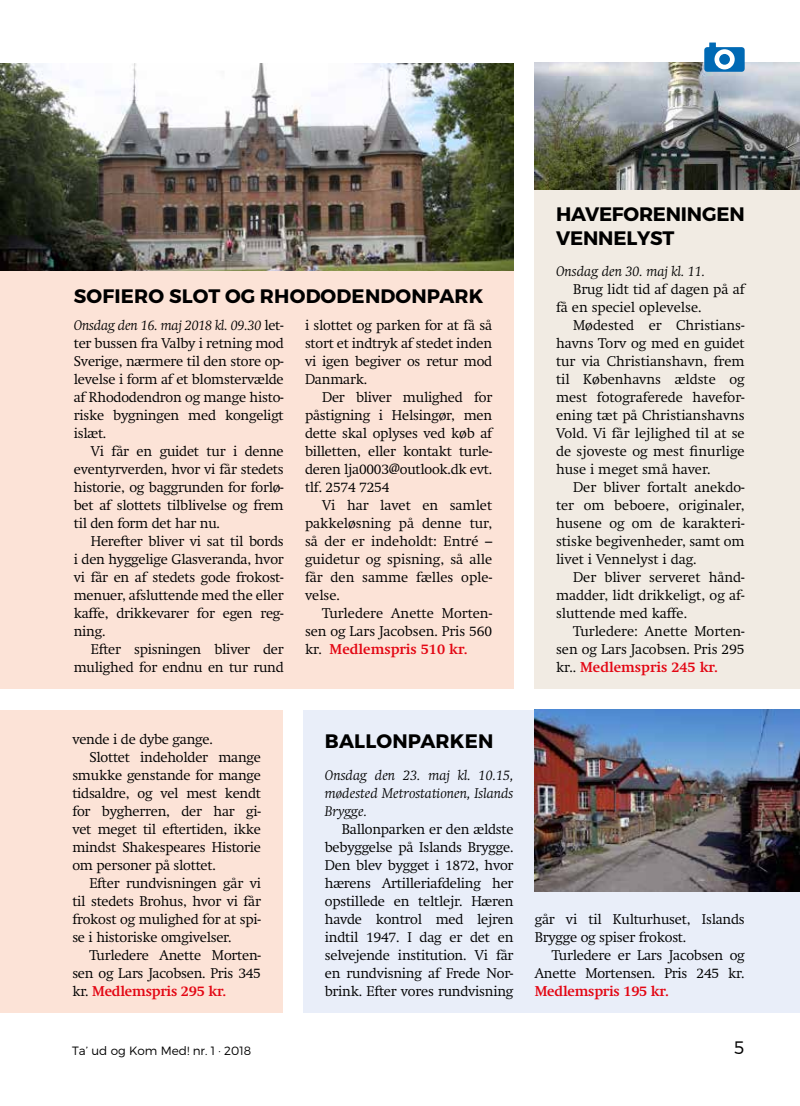
<style>
.page{position:relative;width:800px;height:1106px;background:#fff}
.page>*{position:absolute;margin:0;border:0;box-sizing:border-box;transform-origin:0 0}
.t1{font:700 19.5px "Montserrat";letter-spacing:.01em;color:#000}
.t2{font:700 19.5px/24px "Montserrat";letter-spacing:-.01em;color:#000}
.t3{font:300 18px "Montserrat";color:#000}
.t4{font:300 13.95px/18px "Swift";letter-spacing:-.015em;color:#000;text-align:justify}
.t5{font:italic 300 13.95px/18px "Swift";color:#000;text-align:justify}
.t6{font:700 13.95px "Swift";letter-spacing:-.015em;color:#e30613}
.t7{font:300 12px "Montserrat";color:#000}
.s1{font-style:italic}
.s2{font-weight:700;color:#e30613}
.s3{font-weight:300;color:#000}
</style>
<div class="page">
<div style="left:0;top:64px;width:513px;height:624px;background:#fce3d7"></div>
<div style="left:0;top:710px;width:282px;height:302px;background:#fce3d7"></div>
<div style="left:303px;top:710px;width:496px;height:302px;background:#e9eef9"></div>
<div style="left:534px;top:64px;width:265px;height:624px;background:#f1ebe3"></div>
<img style="left:0;top:64px;width:513px;height:206px">
<img style="left:534px;top:709px;width:265px;height:182px">
<img style="left:534px;top:63px;width:265px;height:126px">
<svg style="left:704px;top:43px;width:40px;height:29px"></svg>
<h1 class="t1" style="left:74px;top:283px;width:411px">SOFIERO SLOT OG RHODODENDONPARK</h1>
<p class="t4" style="left:74px;top:316px;width:211px"><span class="s1">Onsdag den 16. maj 2018 kl. 09.30</span> let&shy;ter bussen fra Valby i retning mod Sverige, nærmere til den store op&shy;levelse i form af et blomstervælde af Rhododendron og mange histo&shy;riske bygningen med kongeligt islæt.</p>
<p class="t4" style="left:74px;top:442px;width:211px;text-indent:17px">Vi får en guidet tur i denne eventyrverden, hvor vi får stedets historie, og baggrunden for forlø&shy;bet af slottets tilblivelse og frem til den form det har nu.</p>
<p class="t4" style="left:74px;top:532px;width:211px;text-indent:17px">Herefter bliver vi sat til bords i den hyggelige Glasveranda, hvor vi får en af stedets gode frokost&shy;menuer, afsluttende med the eller kaffe, drikkevarer for egen reg&shy;ning.</p>
<p class="t4" style="left:74px;top:640px;width:211px;text-align:right">Efter spisningen bliver der mulighed for endnu en tur rund</p>
<p class="t4" style="left:305px;top:316px;width:189px">i slottet og parken for at få så stort et indtryk af stedet inden vi igen begiver os retur mod Danmark.</p>
<p class="t4" style="left:305px;top:388px;width:189px;text-indent:17px">Der bliver mulighed for påstigning i Helsingør, men dette skal oplyses ved køb af billetten, eller kontakt turle&shy;deren lja0003@outlook.dk evt. tlf. 2574 7254</p>
<p class="t4" style="left:305px;top:496px;width:189px;text-indent:17px">Vi har lavet en samlet pakkeløsning på denne tur, så der er indeholdt: Entré – guidetur og spisning, så alle får den samme fælles ople&shy;velse.</p>
<p class="t4" style="left:305px;top:604px;width:189px;text-indent:17px">Turledere Anette Morten&shy;sen og Lars Jacobsen. Pris 560 kr. <span class="s2">Medlemspris 510 kr.</span></p>
<h1 class="t2" style="left:556px;top:203px;width:190px">HAVEFORENINGEN<br>VENNELYST</h1>
<p class="t5" style="left:556px;top:262px;width:151px">Onsdag den 30. maj kl. 11.</p>
<p class="t4" style="left:556px;top:280px;width:190px;text-indent:17px">Brug lidt tid af dagen på af få en speciel oplevelse.</p>
<p class="t4" style="left:556px;top:316px;width:190px;text-indent:17px">Mødested er Christians&shy;havns Torv og med en guidet tur via Christianshavn, frem til Københavns ældste og mest fotograferede havefor&shy;ening tæt på Christianshavns Vold. Vi får lejlighed til at se de sjoveste og mest finurlige huse i meget små haver.</p>
<p class="t4" style="left:556px;top:478px;width:190px;text-indent:17px">Der bliver fortalt anekdo&shy;ter om beboere, originaler, husene og om de karakteri&shy;stiske begivenheder, samt om livet i Vennelyst i dag.</p>
<p class="t4" style="left:556px;top:568px;width:190px;text-indent:17px">Der bliver serveret hånd&shy;madder, lidt drikkeligt, og af&shy;sluttende med kaffe.</p>
<p class="t4" style="left:556px;top:622px;width:190px;text-indent:17px">Turledere: Anette Morten&shy;sen og Lars Jacobsen. Pris 295 kr.. <span class="s2">Medlemspris 245 kr.</span></p>
<p class="t4" style="left:72px;top:730px;width:142px">vende i de dybe gange.</p>
<p class="t4" style="left:89px;top:748px;width:173px">Slottet indeholder mange</p>
<p class="t4" style="left:72px;top:766px;width:190px">smukke genstande for mange</p>
<p class="t4" style="left:72px;top:784px;width:190px">tidsaldre, og vel mest kendt</p>
<p class="t4" style="left:72px;top:802px;width:190px">for bygherren, der har gi-</p>
<p class="t4" style="left:72px;top:820px;width:190px">vet meget til eftertiden, ikke</p>
<p class="t4" style="left:72px;top:838px;width:190px">mindst Shakespeares Historie</p>
<p class="t4" style="left:72px;top:856px;width:145px">om personer på slottet.</p>
<p class="t4" style="left:89px;top:874px;width:173px">Efter rundvisningen går vi</p>
<p class="t4" style="left:72px;top:892px;width:190px">til stedets Brohus, hvor vi får</p>
<p class="t4" style="left:72px;top:910px;width:190px">frokost og mulighed for at spi-</p>
<p class="t4" style="left:72px;top:928px;width:161px">se i historiske omgivelser.</p>
<p class="t4" style="left:89px;top:946px;width:173px">Turledere Anette Morten-</p>
<p class="t4" style="left:72px;top:964px;width:190px">sen og Lars Jacobsen. Pris 345</p>
<p class="t6" style="left:72px;top:982px;width:155px"><span class="s3">kr.</span> Medlemspris 295 kr.</p>
<h1 class="t1" style="left:325px;top:729px;width:170px">BALLONPARKEN</h1>
<p class="t5" style="left:325px;top:766px;width:190px">Onsdag den 23. maj kl. 10.15, mødested Metrostationen, Islands Brygge.</p>
<p class="t4" style="left:325px;top:820px;width:190px;text-indent:17px">Ballonparken er den ældste bebyggelse på Islands Brygge.<br>Den blev bygget i 1872, hvor hærens Artilleriafdeling her opstillede en teltlejr. Hæren havde kontrol med lejren indtil 1947. I dag er det en selvejende institution. Vi får en rundvisning af Frede Nor&shy;brink. Efter vores rundvisning</p>
<p class="t4" style="left:534px;top:910px;width:211px">går vi til Kulturhuset, Islands<br>Brygge og spiser frokost.</p>
<p class="t4" style="left:534px;top:946px;width:211px;text-align:right">Turledere er Lars Jacobsen og<br>Anette Mortensen. Pris 245 kr.</p>
<p class="t6" style="left:534px;top:982px;width:136px">Medlemspris 195 kr.</p>
<p class="t7" style="left:72px;top:1043px;width:180px">Ta’ ud og Kom Med! nr. 1 · 2018</p>
<p class="t3" style="left:734px;top:1036px;width:12px">5</p>
</div>
